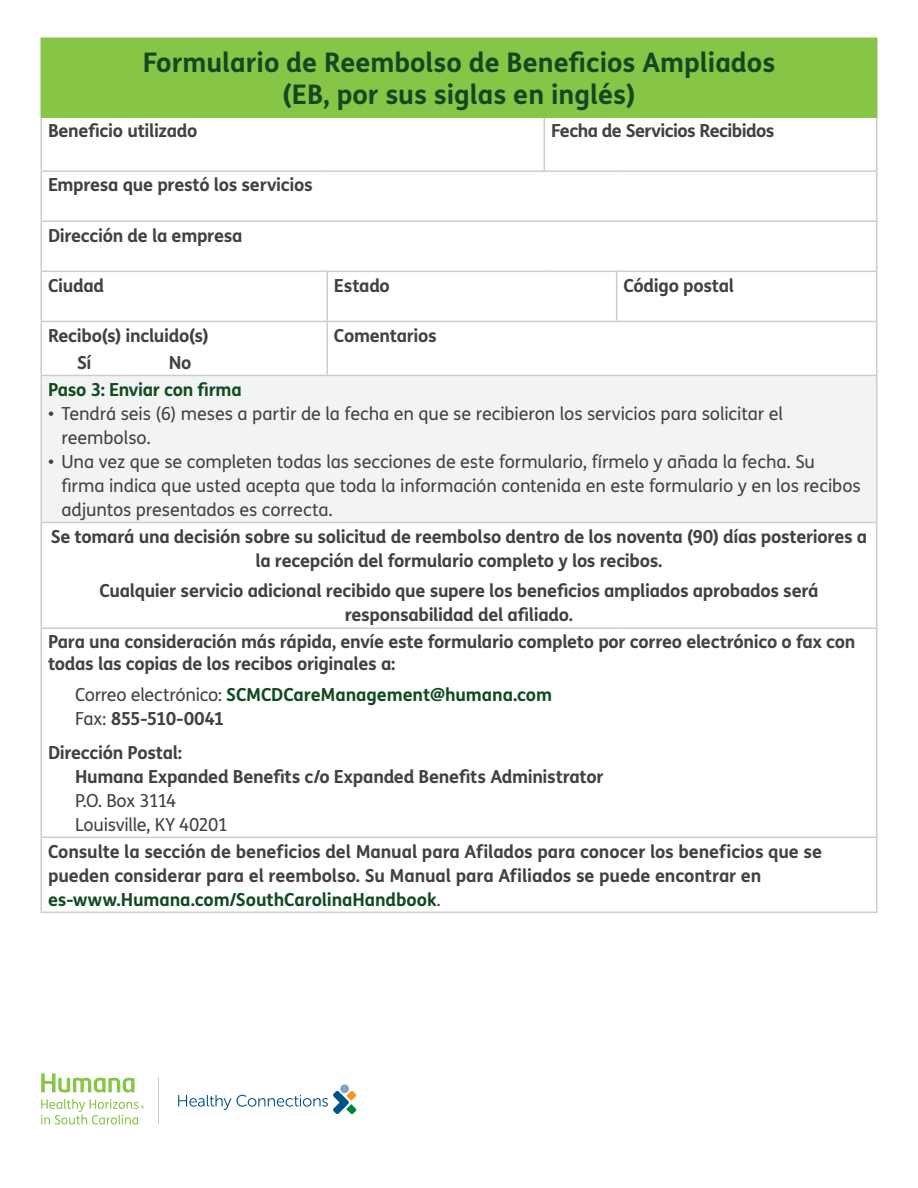
<style>
.page{position:relative;width:918px;height:1188px;background:#fff}
.page>*{position:absolute;margin:0;border:0;box-sizing:border-box;transform-origin:0 0}
.t1{font:700 27px/32.4px "FS Humana";color:#114a21;text-align:center}
.t2{font:700 18px/24px "FS Humana";letter-spacing:-.015em;color:#414042;text-align:center}
.t3{font:18px/24px "FS Humana";letter-spacing:-.01em;color:#414042}
.t4{font:700 18px "FS Humana";letter-spacing:-.005em;color:#114a21}
.t5{font:700 18px "FS Humana";letter-spacing:-.035em;color:#414042}
.t6{font:700 18px "FS Humana";letter-spacing:-.055em;color:#414042}
.s1{font-weight:400;color:#414042}
.s2{font-weight:400}
</style>
<div class="page">
<div style="left:41px;top:38px;width:836px;height:80px;background:#87c546"></div>
<div style="left:41px;top:375px;width:836px;height:147px;background:#f2f3f3"></div>
<hr style="left:40px;top:38px;width:287px;height:1px;background:#87c546">
<hr style="left:40px;top:39px;width:2px;height:79px;background:#87c546">
<hr style="left:617px;top:38px;width:261px;height:1px;background:#87c546">
<hr style="left:876px;top:39px;width:2px;height:79px;background:#87c546">
<hr style="left:40px;top:118px;width:2px;height:52px;background:#cbcdce">
<hr style="left:544px;top:118px;width:1px;height:52px;background:#cbcdce">
<hr style="left:876px;top:118px;width:2px;height:52px;background:#cbcdce">
<hr style="left:40px;top:170px;width:287px;height:2px;background:#cbcdce">
<hr style="left:40px;top:172px;width:2px;height:48px;background:#cbcdce">
<hr style="left:327px;top:170px;width:217px;height:2px;background:#cbcdce">
<hr style="left:544px;top:170px;width:73px;height:2px;background:#cbcdce">
<hr style="left:617px;top:170px;width:261px;height:2px;background:#cbcdce">
<hr style="left:876px;top:172px;width:2px;height:48px;background:#cbcdce">
<hr style="left:40px;top:220px;width:287px;height:2px;background:#cbcdce">
<hr style="left:40px;top:222px;width:2px;height:49px;background:#cbcdce">
<hr style="left:327px;top:220px;width:217px;height:2px;background:#cbcdce">
<hr style="left:544px;top:220px;width:73px;height:2px;background:#cbcdce">
<hr style="left:617px;top:220px;width:261px;height:2px;background:#cbcdce">
<hr style="left:876px;top:222px;width:2px;height:49px;background:#cbcdce">
<hr style="left:40px;top:271px;width:287px;height:1px;background:#cbcdce">
<hr style="left:40px;top:272px;width:2px;height:49px;background:#cbcdce">
<hr style="left:327px;top:271px;width:217px;height:1px;background:#cbcdce">
<hr style="left:326px;top:272px;width:2px;height:49px;background:#cbcdce">
<hr style="left:544px;top:271px;width:73px;height:1px;background:#cbcdce">
<hr style="left:617px;top:271px;width:261px;height:1px;background:#cbcdce">
<hr style="left:616px;top:272px;width:1px;height:49px;background:#cbcdce">
<hr style="left:876px;top:272px;width:2px;height:49px;background:#cbcdce">
<hr style="left:40px;top:321px;width:287px;height:1px;background:#cbcdce">
<hr style="left:40px;top:322px;width:2px;height:53px;background:#cbcdce">
<hr style="left:327px;top:321px;width:217px;height:1px;background:#cbcdce">
<hr style="left:326px;top:322px;width:2px;height:53px;background:#cbcdce">
<hr style="left:544px;top:321px;width:73px;height:1px;background:#cbcdce">
<hr style="left:617px;top:321px;width:261px;height:1px;background:#cbcdce">
<hr style="left:876px;top:322px;width:2px;height:53px;background:#cbcdce">
<hr style="left:40px;top:375px;width:287px;height:1px;background:#cbcdce">
<hr style="left:40px;top:376px;width:2px;height:146px;background:#cbcdce">
<hr style="left:327px;top:375px;width:217px;height:1px;background:#cbcdce">
<hr style="left:544px;top:375px;width:73px;height:1px;background:#cbcdce">
<hr style="left:617px;top:375px;width:261px;height:1px;background:#cbcdce">
<hr style="left:876px;top:376px;width:2px;height:146px;background:#cbcdce">
<hr style="left:40px;top:522px;width:287px;height:1px;background:#cbcdce">
<hr style="left:40px;top:523px;width:2px;height:104px;background:#cbcdce">
<hr style="left:327px;top:522px;width:217px;height:1px;background:#cbcdce">
<hr style="left:544px;top:522px;width:73px;height:1px;background:#cbcdce">
<hr style="left:617px;top:522px;width:261px;height:1px;background:#cbcdce">
<hr style="left:876px;top:523px;width:2px;height:104px;background:#cbcdce">
<hr style="left:40px;top:627px;width:287px;height:2px;background:#cbcdce">
<hr style="left:40px;top:629px;width:2px;height:208px;background:#cbcdce">
<hr style="left:327px;top:627px;width:217px;height:2px;background:#cbcdce">
<hr style="left:544px;top:627px;width:73px;height:2px;background:#cbcdce">
<hr style="left:617px;top:627px;width:261px;height:2px;background:#cbcdce">
<hr style="left:876px;top:629px;width:2px;height:208px;background:#cbcdce">
<hr style="left:40px;top:837px;width:287px;height:1px;background:#cbcdce">
<hr style="left:40px;top:838px;width:2px;height:74px;background:#cbcdce">
<hr style="left:327px;top:837px;width:217px;height:1px;background:#cbcdce">
<hr style="left:544px;top:837px;width:73px;height:1px;background:#cbcdce">
<hr style="left:617px;top:837px;width:261px;height:1px;background:#cbcdce">
<hr style="left:876px;top:838px;width:2px;height:74px;background:#cbcdce">
<hr style="left:40px;top:912px;width:287px;height:1px;background:#cbcdce">
<hr style="left:327px;top:912px;width:217px;height:1px;background:#cbcdce">
<hr style="left:544px;top:912px;width:73px;height:1px;background:#cbcdce">
<hr style="left:617px;top:912px;width:261px;height:1px;background:#cbcdce">
<hr style="left:158px;top:1077px;width:1px;height:47px;background:#cbcdce">
<div style="left:340px;top:1084px;width:9px;height:9px;background:#83a2c6;border-radius:50%"></div>
<svg style="left:178px;top:1095px;width:53px;height:15px"></svg>
<svg style="left:237px;top:1091px;width:119px;height:23px"></svg>
<svg style="left:41px;top:1073px;width:94px;height:20px"></svg>
<svg style="left:41px;top:1099px;width:103px;height:26px"></svg>
<p class="t1" style="left:143px;top:45px;width:634px">Formulario de Reembolso de Beneficios Ampliados (EB, por sus siglas en inglés)</p>
<p class="t2" style="left:48px;top:118px;width:151px">Beneficio utilizado</p>
<p class="t5" style="left:551px;top:117px;width:225px">Fecha de Servicios Recibidos</p>
<p class="t2" style="left:48px;top:172px;width:266px">Empresa que prestó los servicios</p>
<p class="t2" style="left:48px;top:222px;width:196px">Dirección de la empresa</p>
<p class="t2" style="left:48px;top:272px;width:58px">Ciudad</p>
<p class="t2" style="left:334px;top:272px;width:57px">Estado</p>
<p class="t2" style="left:623px;top:272px;width:112px">Código postal</p>
<p class="t2" style="left:48px;top:322px;width:162px">Recibo(s) incluido(s)</p>
<p class="t2" style="left:77px;top:349px;width:16px">Sí</p>
<p class="t2" style="left:169px;top:349px;width:24px">No</p>
<p class="t2" style="left:334px;top:322px;width:104px">Comentarios</p>
<p class="t4" style="left:48px;top:375px;width:195px">Paso 3: Enviar con firma</p>
<p class="t3" style="left:62px;top:401px;width:723px;text-indent:-14px">• Tendrá seis (6) meses a partir de la fecha en que se recibieron los servicios para solicitar el reembolso.</p>
<p class="t3" style="left:62px;top:449px;width:801px;text-indent:-14px">• Una vez que se completen todas las secciones de este formulario, fírmelo y añada la fecha. Su firma indica que usted acepta que toda la información contenida en este formulario y en los recibos adjuntos presentados es correcta.</p>
<p class="t2" style="left:51px;top:523px;width:818px">Se tomará una decisión sobre su solicitud de reembolso dentro de los noventa (90) días posteriores a la recepción del formulario completo y los recibos.</p>
<p class="t2" style="left:99px;top:578px;width:721px">Cualquier servicio adicional recibido que supere los beneficios ampliados aprobados será responsabilidad del afiliado.</p>
<p class="t2" style="left:48px;top:630px;width:809px;line-height:21.6px;text-align:left">Para una consideración más rápida, envíe este formulario completo por correo electrónico o fax con todas las copias de los recibos originales a:</p>
<p class="t4" style="left:75px;top:680px;width:479px"><span class="s1">Correo electrónico:</span> SCMCDCareManagement@humana.com</p>
<p class="t6" style="left:75px;top:704px;width:151px"><span class="s2">Fax:</span> 855-510-0041</p>
<p class="t2" style="left:48px;top:739px;width:136px">Dirección Postal:</p>
<p class="t2" style="left:75px;top:763px;width:530px">Humana Expanded Benefits c/o Expanded Benefits Administrator</p>
<p class="t3" style="left:75px;top:788px;width:103px">P.O. Box 3114</p>
<p class="t3" style="left:75px;top:812px;width:154px">Louisville, KY 40201</p>
<p class="t2" style="left:48px;top:838px;width:776px;text-align:left">Consulte la sección de beneficios del Manual para Afilados para conocer los beneficios que se pueden considerar para el reembolso. Su Manual para Afiliados se puede encontrar en</p>
<p class="t4" style="left:48px;top:885px;width:394px">es-www.Humana.com/SouthCarolinaHandbook<span class="s1">.</span></p>
</div>
